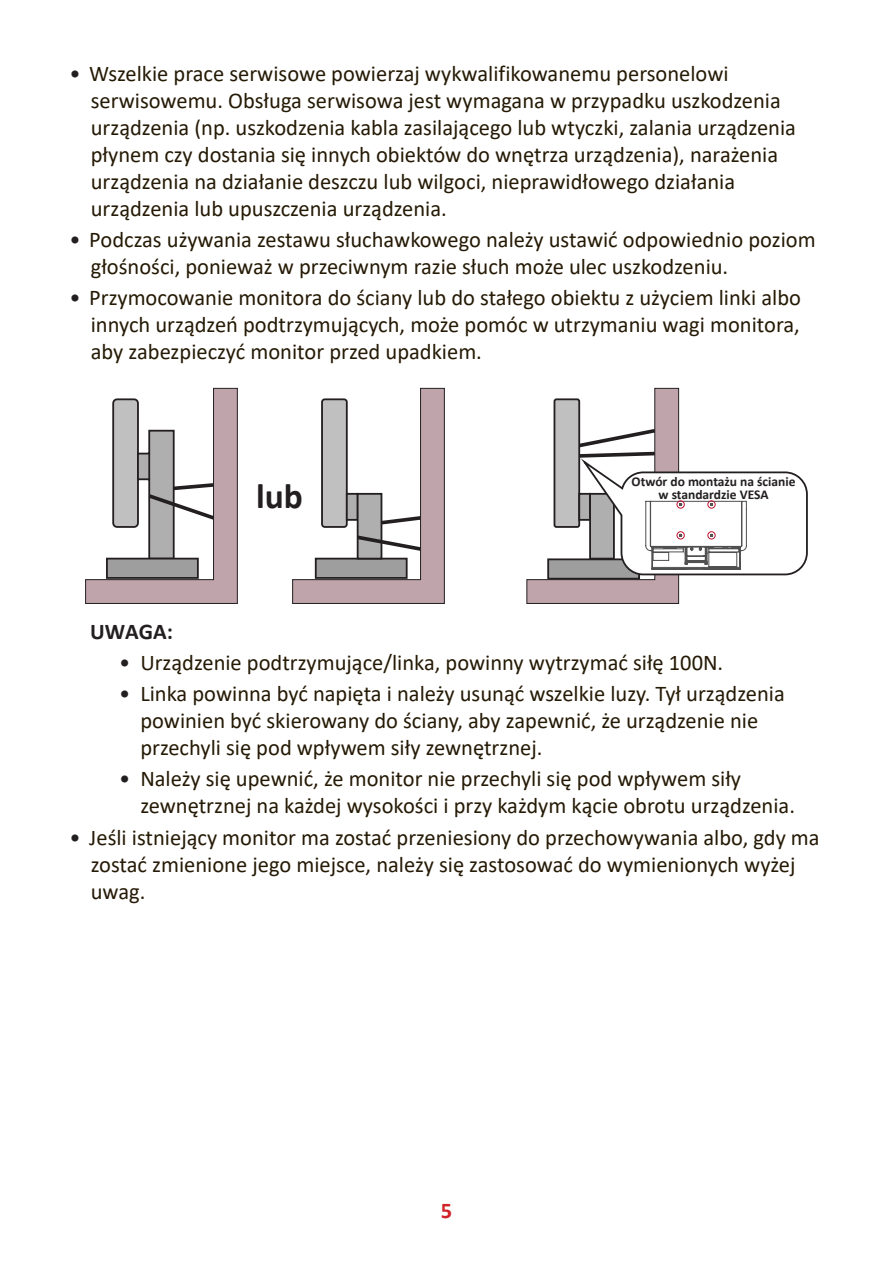
<style>
.page{position:relative;width:893px;height:1263px;background:#fff}
.page>*{position:absolute;margin:0;border:0;box-sizing:border-box;transform-origin:0 0}
.t1{font:700 35.55px "Calibri";color:#231f20}
.t2{font:22.5px/27px "Calibri";color:#251a05}
.t3{font:700 22.5px "Calibri";color:#231f20}
.t4{font:700 22.5px "Calibri";color:#d1232a}
.t5{font:700 13.5px/13.5px "Calibri";color:#231f20;text-align:center}
.s1{color:#231f20}
</style>
<div class="page">
<svg style="left:85px;top:388px;width:153px;height:216px"></svg>
<svg style="left:292px;top:388px;width:153px;height:216px"></svg>
<svg style="left:526px;top:388px;width:282px;height:216px"></svg>
<p class="t2" style="left:91px;top:59px;width:707px;text-indent:-21px"><span class="s1">•</span> Wszelkie prace serwisowe powierzaj wykwalifikowanemu personelowi serwisowemu. Obsługa serwisowa jest wymagana w przypadku uszkodzenia urządzenia (np. uszkodzenia kabla zasilającego lub wtyczki, zalania urządzenia płynem czy dostania się innych obiektów do wnętrza urządzenia), narażenia urządzenia na działanie deszczu lub wilgoci, nieprawidłowego działania urządzenia lub upuszczenia urządzenia.</p>
<p class="t2" style="left:91px;top:225px;width:726px;text-indent:-21px"><span class="s1">•</span> Podczas używania zestawu słuchawkowego należy ustawić odpowiednio poziom głośności, ponieważ w przeciwnym razie słuch może ulec uszkodzeniu.</p>
<p class="t2" style="left:91px;top:284px;width:712px;text-align:justify;text-indent:-21px"><span class="s1">•</span> Przymocowanie monitora do ściany lub do stałego obiektu z użyciem linki albo innych urządzeń podtrzymujących, może pomóc w utrzymaniu wagi monitora, aby zabezpieczyć monitor przed upadkiem.</p>
<h1 class="t1" style="left:256px;top:471px;width:48px">lub</h1>
<p class="t5" style="left:632px;top:474px;width:165px">Otwór do montażu na ścianie w standardzie VESA</p>
<p class="t3" style="left:90px;top:615px;width:84px">UWAGA:</p>
<p class="t2" style="left:119px;top:648px;width:606px"><span class="s1">•</span> Urządzenie podtrzymujące/linka, powinny wytrzymać siłę 100N.</p>
<p class="t2" style="left:140px;top:680px;width:646px;text-indent:-21px"><span class="s1">•</span> Linka powinna być napięta i należy usunąć wszelkie luzy. Tył urządzenia powinien być skierowany do ściany, aby zapewnić, że urządzenie nie przechyli się pod wpływem siły zewnętrznej.</p>
<p class="t2" style="left:140px;top:765px;width:656px;text-indent:-21px"><span class="s1">•</span> Należy się upewnić, że monitor nie przechyli się pod wpływem siły zewnętrznej na każdej wysokości i przy każdym kącie obrotu urządzenia.</p>
<p class="t2" style="left:91px;top:823px;width:730px;text-indent:-21px"><span class="s1">•</span> Jeśli istniejący monitor ma zostać przeniesiony do przechowywania albo, gdy ma zostać zmienione jego miejsce, należy się zastosować do wymienionych wyżej uwag.</p>
<p class="t4" style="left:441px;top:1194px;width:13px">5</p>
</div>
